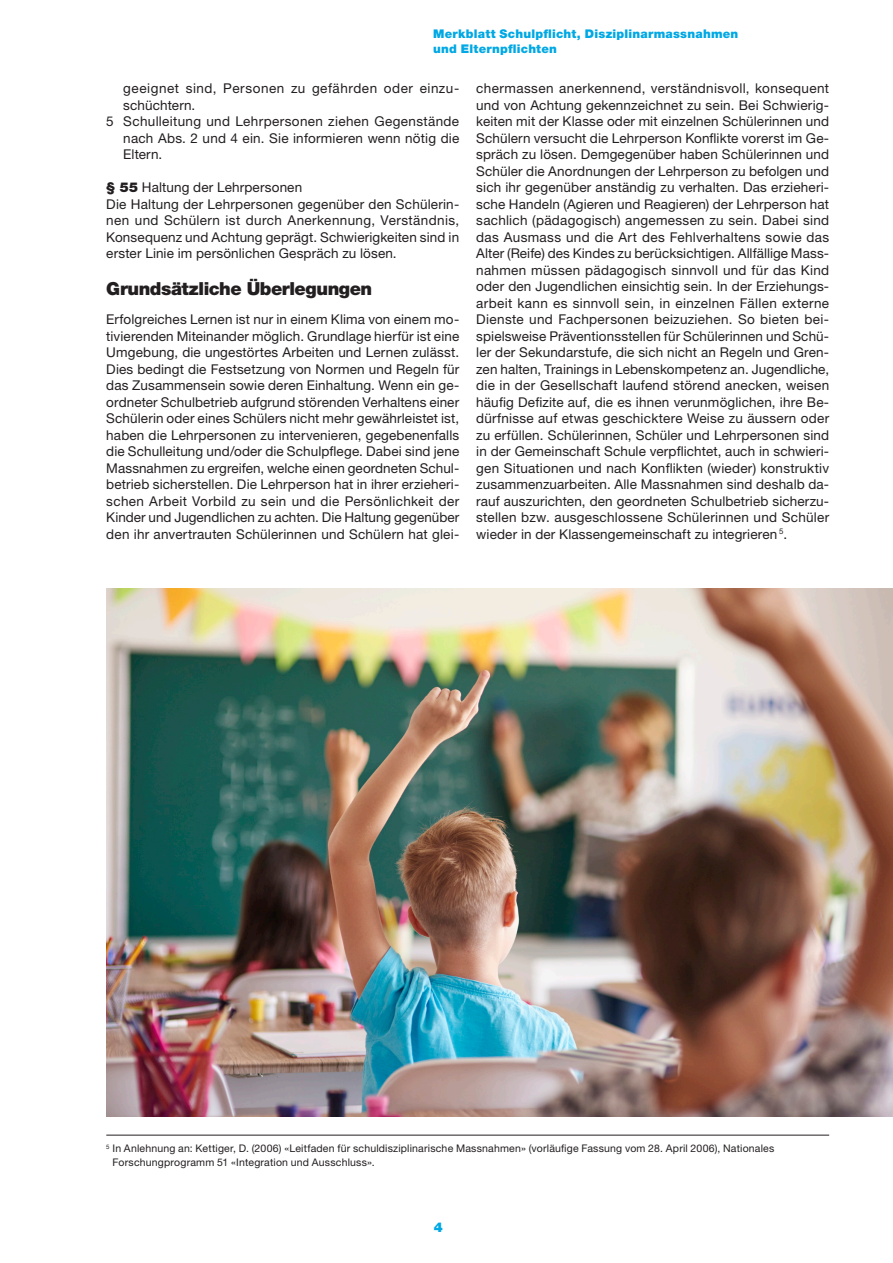
<style>
.page{position:relative;width:893px;height:1263px;background:#fff}
.page>*{position:absolute;margin:0;border:0;box-sizing:border-box;transform-origin:0 0}
.h8{font:900 18px "Helvetica Neue LT Std";letter-spacing:-.025em;color:#231f20}
.t1{font:13.5px/16.5px "Helvetica Neue LT Std";letter-spacing:.015em;color:#231f20;text-align:justify}
.t2{font:13.5px/16.5px "Helvetica Neue LT Std";letter-spacing:.04em;color:#231f20}
.t3{font:900 13.5px "Helvetica Neue LT Std";color:#00a8e4}
.t4{font:900 12px/15px "Helvetica Neue LT Std";letter-spacing:.02em;color:#00a8e4}
.p_legende{font:10.5px/13.5px "Helvetica Neue LT Std";letter-spacing:.02em;color:#231f20}
.s1{font-weight:900}
</style>
<div class="page">
<hr style="left:106px;top:1135px;width:723px;height:1px;background:#231f20">
<img style="left:106px;top:588px;width:787px;height:528px">
<p class="t4" style="left:433px;top:27px;width:307px">Merkblatt Schulpflicht, Disziplinarmassnahmen und Elternpflichten</p>
<p class="t2" style="left:123px;top:80px;width:337px">geeignet sind, Personen zu gefährden oder einzu&shy;schüchtern.</p>
<p class="t1" style="left:123px;top:113px;width:337px;text-indent:-17px">5 Schulleitung und Lehrpersonen ziehen Gegenstände nach Abs. 2 und 4 ein. Sie informieren wenn nötig die Eltern.</p>
<p class="t1" style="left:106px;top:179px;width:197px"><span class="s1">§ 55</span> Haltung der Lehrpersonen</p>
<p class="t1" style="left:106px;top:195px;width:354px">Die Haltung der Lehrpersonen gegenüber den Schülerin&shy;nen und Schülern ist durch Anerkennung, Verständnis, Konsequenz und Achtung geprägt. Schwierigkeiten sind in erster Linie im persönlichen Gespräch zu lösen.</p>
<p class="h8" style="left:106px;top:278px;width:267px">Grundsätzliche Überlegungen</p>
<p class="t1" style="left:106px;top:311px;width:354px">Erfolgreiches Lernen ist nur in einem Klima von einem mo&shy;tivierenden Miteinander möglich. Grundlage hierfür ist eine Umgebung, die ungestörtes Arbeiten und Lernen zulässt.<br>Dies bedingt die Festsetzung von Normen und Regeln für das Zusammensein sowie deren Einhaltung. Wenn ein ge&shy;ordneter Schulbetrieb aufgrund störenden Verhaltens einer Schülerin oder eines Schülers nicht mehr gewährleistet ist, haben die Lehrpersonen zu intervenieren, gegebenenfalls die Schulleitung und/oder die Schulpflege. Dabei sind jene Massnahmen zu ergreifen, welche einen geordneten Schul&shy;betrieb sicherstellen. Die Lehrperson hat in ihrer erzieheri&shy;schen Arbeit Vorbild zu sein und die Persönlichkeit der Kinder und Jugendlichen zu achten. Die Haltung gegenüber den ihr anvertrauten Schülerinnen und Schülern hat glei-</p>
<p class="t1" style="left:476px;top:80px;width:354px">chermassen anerkennend, verständnisvoll, konsequent und von Achtung gekennzeichnet zu sein. Bei Schwierig&shy;keiten mit der Klasse oder mit einzelnen Schülerinnen und Schülern versucht die Lehrperson Konflikte vorerst im Ge&shy;spräch zu lösen. Demgegenüber haben Schülerinnen und Schüler die Anordnungen der Lehrperson zu befolgen und sich ihr gegenüber anständig zu verhalten. Das erzieheri&shy;sche Handeln (Agieren und Reagieren) der Lehrperson hat sachlich (pädagogisch) angemessen zu sein. Dabei sind das Ausmass und die Art des Fehlverhaltens sowie das Alter (Reife) des Kindes zu berücksichtigen. Allfällige Mass&shy;nahmen müssen pädagogisch sinnvoll und für das Kind oder den Jugendlichen einsichtig sein. In der Erziehungs&shy;arbeit kann es sinnvoll sein, in einzelnen Fällen externe Dienste und Fachpersonen beizuziehen. So bieten bei&shy;spielsweise Präventionsstellen für Schülerinnen und Schü&shy;ler der Sekundarstufe, die sich nicht an Regeln und Gren&shy;zen halten, Trainings in Lebenskompetenz an. Jugendliche, die in der Gesellschaft laufend störend anecken, weisen häufig Defizite auf, die es ihnen verunmöglichen, ihre Be&shy;dürfnisse auf etwas geschicktere Weise zu äussern oder zu erfüllen. Schülerinnen, Schüler und Lehrpersonen sind in der Gemeinschaft Schule verpflichtet, auch in schwieri&shy;gen Situationen und nach Konflikten (wieder) konstruktiv zusammenzuarbeiten. Alle Massnahmen sind deshalb da&shy;rauf auszurichten, den geordneten Schulbetrieb sicherzu&shy;stellen bzw. ausgeschlossene Schülerinnen und Schüler wieder in der Klassengemeinschaft zu integrieren <sup>5</sup>.</p>
<p class="p_legende" style="left:112px;top:1142px;width:663px;text-indent:-6px"><sup>5</sup> In Anlehnung an: Kettiger, D. (2006) «Leitfaden für schuldisziplinarische Massnahmen» (vorläufige Fassung vom 28. April 2006), Nationales<br>Forschungprogramm 51 «Integration und Ausschluss».</p>
<p class="t3" style="left:434px;top:1219px;width:11px">4</p>
</div>
